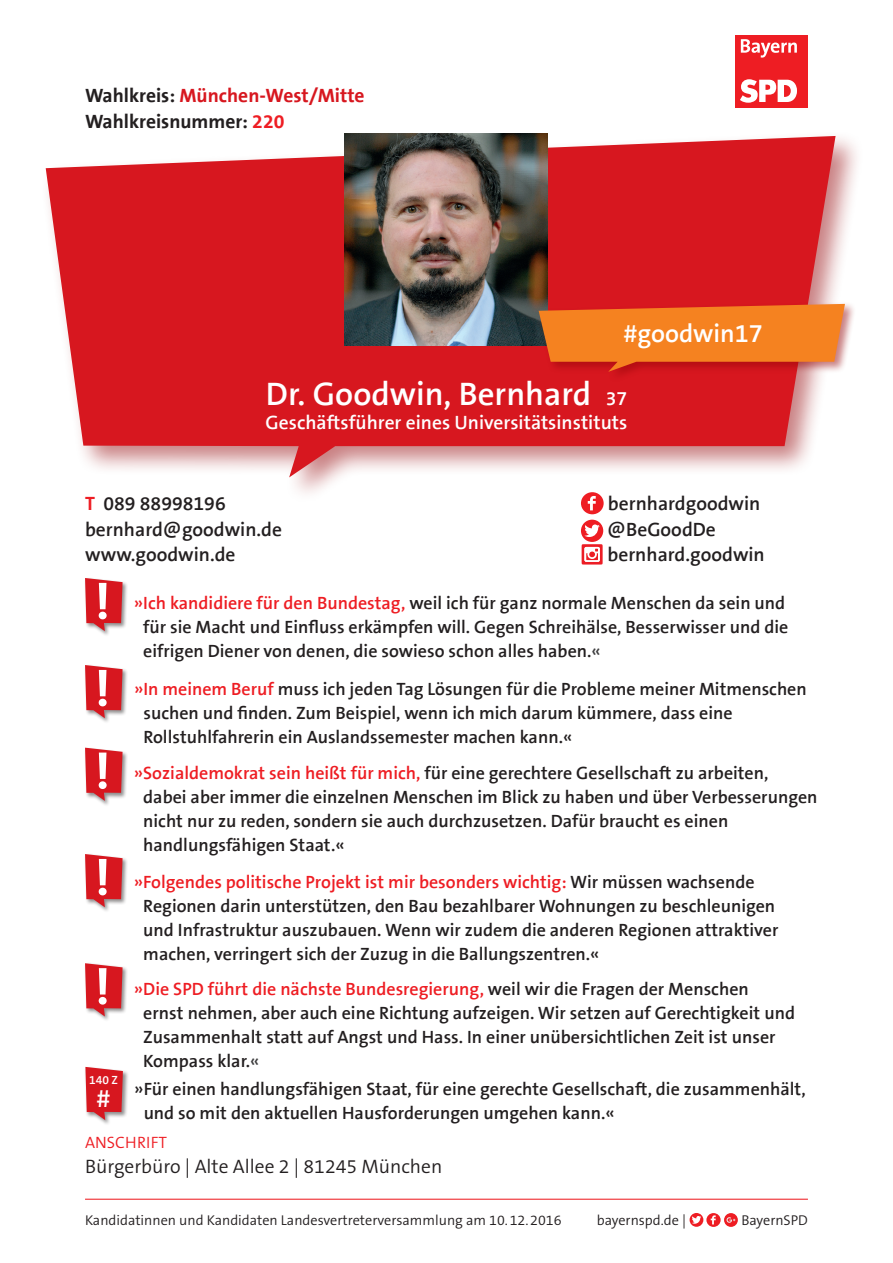
<style>
.page{position:relative;width:893px;height:1263px;background:#fff}
.page>*{position:absolute;margin:0;border:0;box-sizing:border-box;transform-origin:0 0}
.t1{font:600 33px "The Sans B6";color:#fff}
.t2{font:600 25.5px "The Sans B6";color:#fff}
.t3{font:600 19.5px/25.5px "The Sans B6";color:#231f20}
.t4{font:700 19.5px/25.5px "The Sans B7";color:#231f20}
.t5{font:600 19.5px "The Sans B6";color:#fff}
.t6{font:300 19.5px "The Sans B4";color:#231f20}
.t7{font:600 18px/24px "The Sans B6";color:#231f20}
.t8{font:300 16.5px "The Sans B4";letter-spacing:.005em;color:#ee1d23}
.t9{font:300 14.25px "The Sans B4";color:#231f20}
.t10{font:600 12px "The Sans B6";color:#fff}
.s1{color:#d7171f}
.s2{color:#ee1d23}
.s3{font-size:19.5px}
.s4{font-family:"The Sans B7";font-weight:700;color:#ee1d23}
.s5{color:#3e3e3f}
</style>
<div class="page">
<div style="left:736px;top:35px;width:72px;height:72px;background:#ee1d23"></div>
<svg style="left:740px;top:79px;width:57px;height:24px"></svg>
<svg style="left:741px;top:39px;width:56px;height:19px"></svg>
<svg style="left:724px;top:1213px;width:14px;height:14px"></svg>
<svg style="left:727px;top:1217px;width:8px;height:6px"></svg>
<div style="left:690px;top:1213px;width:13px;height:14px;background:#ee1d23;border-radius:50%"></div>
<svg style="left:692px;top:1216px;width:9px;height:8px"></svg>
<svg style="left:706px;top:1213px;width:15px;height:14px"></svg>
<svg style="left:711px;top:1215px;width:5px;height:9px"></svg>
<hr style="left:85px;top:1199px;width:723px;height:1px;background:#ee1d23">
<svg style="left:46px;top:136px;width:790px;height:341px;background:#dc4248"></svg>
<img style="left:344px;top:133px;width:203px;height:213px">
<div style="left:537px;top:301px;width:319px;height:82px;background:#940408;opacity:.5"></div>
<svg style="left:539px;top:304px;width:306px;height:68px;background:#ea6f24"></svg>
<div style="left:84px;top:577px;width:45px;height:60px;background:#231f20;opacity:.5"></div>
<svg style="left:85px;top:578px;width:38px;height:53px"></svg>
<div style="left:84px;top:747px;width:45px;height:59px;background:#231f20;opacity:.5"></div>
<svg style="left:85px;top:748px;width:38px;height:53px"></svg>
<div style="left:84px;top:853px;width:45px;height:60px;background:#231f20;opacity:.5"></div>
<svg style="left:85px;top:854px;width:38px;height:53px"></svg>
<div style="left:84px;top:962px;width:45px;height:60px;background:#231f20;opacity:.5"></div>
<svg style="left:85px;top:963px;width:38px;height:53px"></svg>
<div style="left:84px;top:664px;width:45px;height:60px;background:#231f20;opacity:.5"></div>
<svg style="left:85px;top:665px;width:38px;height:53px"></svg>
<div style="left:581px;top:492px;width:23px;height:22px;background:#ee1d23;border-radius:50%"></div>
<svg style="left:588px;top:496px;width:8px;height:14px"></svg>
<div style="left:581px;top:520px;width:22px;height:22px;background:#ee1d23;border-radius:50%"></div>
<svg style="left:584px;top:524px;width:16px;height:13px"></svg>
<svg style="left:581px;top:544px;width:22px;height:21px"></svg>
<div style="left:85px;top:1066px;width:44px;height:59px;background:#231f20;opacity:.5"></div>
<svg style="left:85px;top:1067px;width:38px;height:53px;background:#d73f45"></svg>
<p class="t4" style="left:85px;top:83px;width:281px">Wahlkreis: <span class="s1">München-West/Mitte<br></span>Wahlkreisnummer: <span class="s2">220</span></p>
<h2 class="t2" style="left:623px;top:320px;width:141px">#goodwin17</h2>
<h1 class="t1" style="left:266px;top:377px;width:363px">Dr. Goodwin, Bernhard <span class="s3">37</span></h1>
<p class="t5" style="left:266px;top:412px;width:363px">Geschäftsführer eines Universitätsinstituts</p>
<p class="t3" style="left:85px;top:491px;width:199px"><span class="s4">T</span> 089 88998196 bernhard@goodwin.de www.goodwin.de</p>
<p class="t3" style="left:607px;top:491px;width:159px">bernhardgoodwin @BeGoodDe bernhard.goodwin</p>
<p class="t7" style="left:143px;top:592px;width:646px;text-indent:-9px"><span class="s2">»Ich kandidiere für den Bundestag,</span> weil ich für ganz normale Menschen da sein und für sie Macht und Einfluss erkämpfen will. Gegen Schreihälse, Besserwisser und die eifrigen Diener von denen, die sowieso schon alles haben.<span class="s5">«</span></p>
<p class="t7" style="left:143px;top:677px;width:665px;text-indent:-9px"><span class="s2">»In meinem Beruf</span> muss ich jeden Tag Lösungen für die Probleme meiner Mitmenschen suchen und finden. Zum Beispiel, wenn ich mich darum kümmere, dass eine<br>Rollstuhlfahrerin ein Auslandssemester machen kann.«</p>
<p class="t10" style="left:89px;top:1074px;width:30px">140 Z</p>
<h2 class="t2" style="left:97px;top:1085px;width:16px">#</h2>
<p class="t7" style="left:143px;top:762px;width:676px;text-indent:-9px"><span class="s2">»Sozialdemokrat sein heißt für mich,</span> für eine gerechtere Gesellschaft zu arbeiten,<br>dabei aber immer die einzelnen Menschen im Blick zu haben und über Verbesserungen nicht nur zu reden, sondern sie auch durchzusetzen. Dafür braucht es einen handlungsfähigen Staat.«</p>
<p class="t7" style="left:143px;top:870px;width:637px;text-indent:-9px"><span class="s2">»Folgendes politische Projekt ist mir besonders wichtig:</span> Wir müssen wachsende Regionen darin unterstützen, den Bau bezahlbarer Wohnungen zu beschleunigen und Infrastruktur auszubauen. Wenn wir zudem die anderen Regionen attraktiver machen, verringert sich der Zuzug in die Ballungszentren.«</p>
<p class="t7" style="left:143px;top:977px;width:653px;text-indent:-9px"><span class="s2">»Die SPD führt die nächste Bundesregierung,</span> weil wir die Fragen der Menschen<br>ernst nehmen, aber auch eine Richtung aufzeigen. Wir setzen auf Gerechtigkeit und Zusammenhalt statt auf Angst und Hass. In einer unübersichtlichen Zeit ist unser Kompass klar.<span class="s5">«</span></p>
<p class="t7" style="left:144px;top:1078px;width:663px;text-indent:-9px">»Für einen handlungsfähigen Staat, für eine gerechte Gesellschaft, die zusammenhält, und so mit den aktuellen Hausforderungen umgehen kann.«</p>
<p class="t8" style="left:85px;top:1133px;width:84px">ANSCHRIFT</p>
<p class="t6" style="left:85px;top:1156px;width:359px">Bürgerbüro | Alte Allee 2 | 81245 München</p>
<p class="t9" style="left:85px;top:1212px;width:478px">Kandidatinnen und Kandidaten Landesvertreterversammlung am 10.12.2016</p>
<p class="t9" style="left:597px;top:1212px;width:91px">bayernspd.de |</p>
<p class="t9" style="left:741px;top:1212px;width:68px">BayernSPD</p>
</div>
